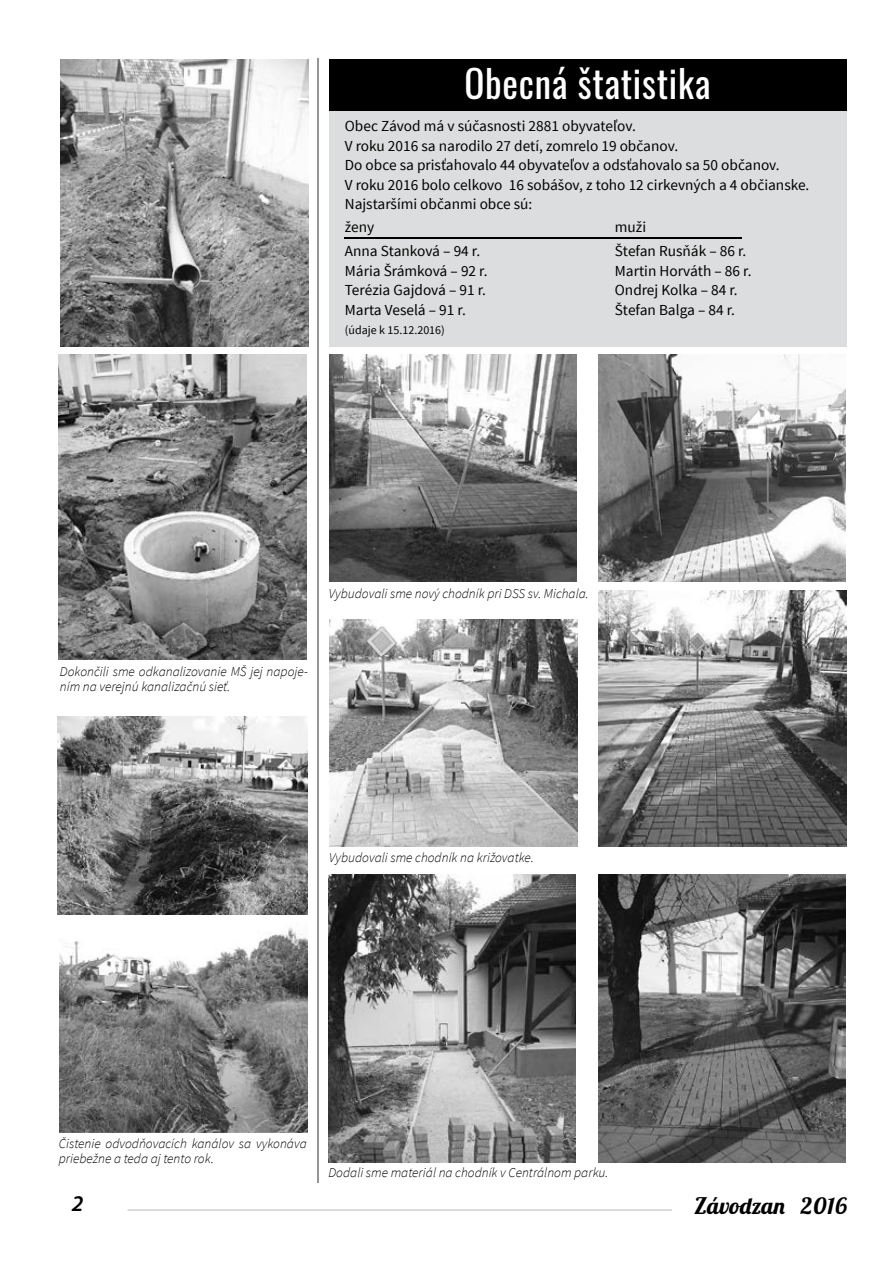
<style>
.page{position:relative;width:893px;height:1276px;background:#fff}
.page>*{position:absolute;margin:0;border:0;box-sizing:border-box;transform-origin:0 0}
.t1{font:37.5px "Oswald";letter-spacing:.02em;color:#fff}
.t2{font:22.5px "Lobster 1.4";letter-spacing:.005em;color:#000;scale:1.05 1}
.t3{font:italic 600 22.5px "Myriad Pro";color:#000}
.t4{font:15.3px/19.5px "Source Sans Pro";color:#000}
.t5{font:italic 300 13.5px/15px "Source Sans Pro";color:#000}
.t6{font:12px "Source Sans Pro";color:#000}
</style>
<div class="page">
<hr style="left:128px;top:1209px;width:544px;height:1px;background:#bcbec0">
<div style="left:329px;top:109px;width:517px;height:238px;background:#dcddde"></div>
<div style="left:329px;top:60px;width:517px;height:51px;background:#000"></div>
<img style="left:60px;top:60px;width:248px;height:287px">
<img style="left:58px;top:716px;width:249px;height:198px">
<img style="left:598px;top:874px;width:248px;height:288px">
<img style="left:329px;top:619px;width:248px;height:227px">
<img style="left:59px;top:354px;width:248px;height:305px">
<img style="left:329px;top:354px;width:247px;height:227px">
<img style="left:598px;top:354px;width:247px;height:227px">
<img style="left:60px;top:927px;width:248px;height:205px">
<hr style="left:345px;top:238px;width:397px;height:1px;background:#000">
<img style="left:598px;top:590px;width:248px;height:256px">
<img style="left:328px;top:874px;width:248px;height:288px">
<hr style="left:317px;top:58px;width:1px;height:1125px;background:#939598">
<h1 class="t1" style="left:464px;top:58px;width:248px">Obecná štatistika</h1>
<p class="t4" style="left:345px;top:117px;width:466px">Obec Závod má v súčasnosti 2881 obyvateľov.<br>V roku 2016 sa narodilo 27 detí, zomrelo 19 občanov.<br>Do obce sa prisťahovalo 44 obyvateľov a odsťahovalo sa 50 občanov.<br>V roku 2016 bolo celkovo 16 sobášov, z toho 12 cirkevných a 4 občianske.<br>Najstaršími občanmi obce sú:</p>
<p class="t4" style="left:345px;top:217px;width:31px">ženy</p>
<p class="t4" style="left:615px;top:217px;width:33px">muži</p>
<p class="t4" style="left:345px;top:241px;width:137px">Anna Stanková – 94 r.</p>
<p class="t4" style="left:615px;top:241px;width:133px">Štefan Rusňák – 86 r.</p>
<p class="t4" style="left:345px;top:261px;width:144px">Mária Šrámková – 92 r.</p>
<p class="t4" style="left:615px;top:261px;width:138px">Martin Horváth – 86 r.</p>
<p class="t4" style="left:345px;top:280px;width:143px">Terézia Gajdová – 91 r.</p>
<p class="t4" style="left:615px;top:280px;width:124px">Ondrej Kolka – 84 r.</p>
<p class="t4" style="left:345px;top:300px;width:122px">Marta Veselá – 91 r.</p>
<p class="t4" style="left:615px;top:300px;width:122px">Štefan Balga – 84 r.</p>
<p class="t6" style="left:345px;top:322px;width:101px">(údaje k 15.12.2016)</p>
<p class="t5" style="left:329px;top:585px;width:261px">Vybudovali sme nový chodník pri DSS sv. Michala.</p>
<p class="t5" style="left:60px;top:664px;width:250px">Dokončili sme odkanalizovanie MŠ jej napoje&shy;ním na verejnú kanalizačnú sieť.</p>
<p class="t5" style="left:329px;top:850px;width:206px">Vybudovali sme chodník na križovatke.</p>
<p class="t5" style="left:59px;top:1136px;width:250px">Čistenie odvodňovacích kanálov sa vykonáva priebežne a teda aj tento rok.</p>
<p class="t5" style="left:328px;top:1165px;width:281px">Dodali sme materiál na chodník v Centrálnom parku.</p>
<h2 class="t3" style="left:72px;top:1188px;width:13px">2</h2>
<h2 class="t2" style="left:694px;top:1191px;width:147px">Závodzan 2016</h2>
</div>
